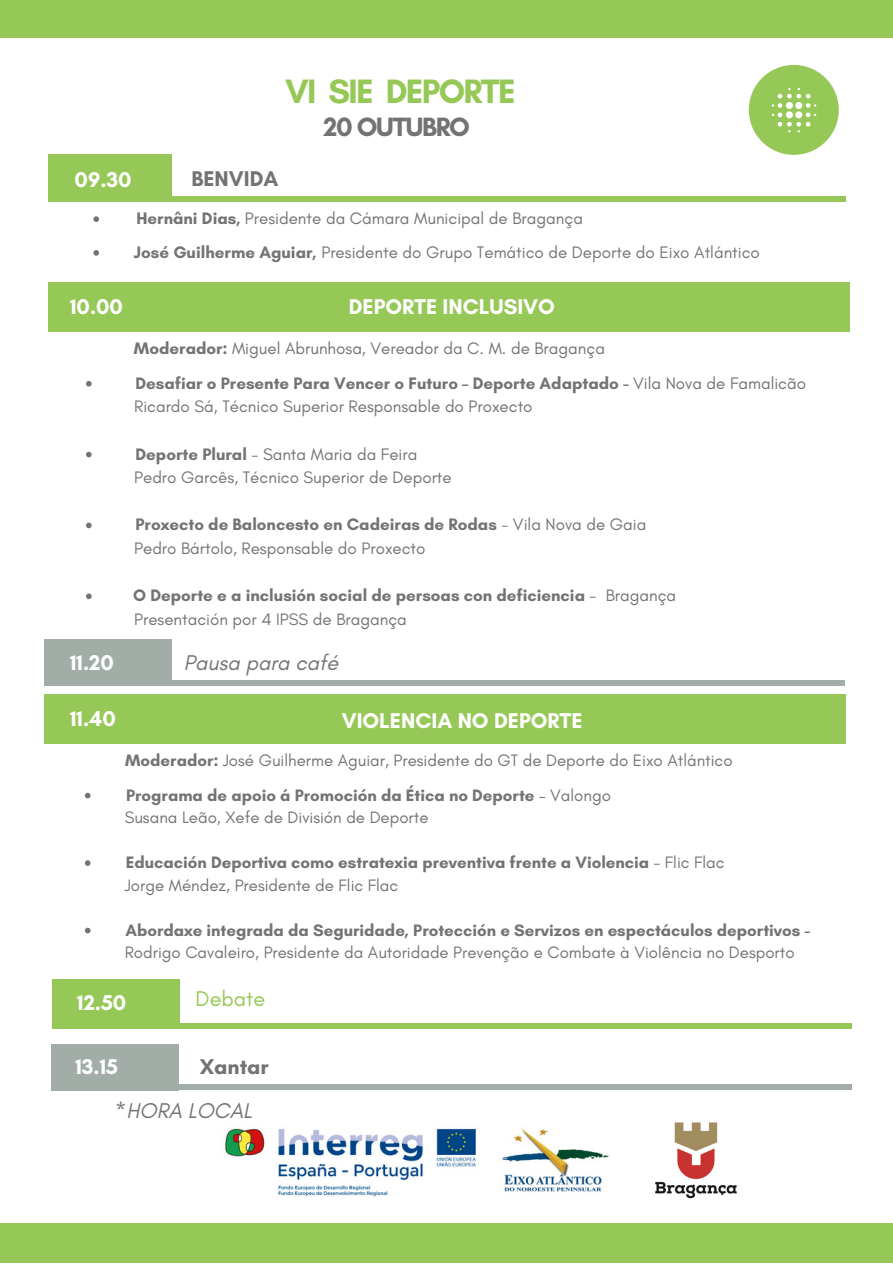
<style>
.page{position:relative;width:893px;height:1264px;background:#fff}
.page>*{position:absolute;margin:0;border:0;box-sizing:border-box;transform-origin:0 0}
.t1{font:700 34.5px "Glacial Indifference";letter-spacing:-.05em;color:#96c857}
.t2{font:700 27px "Glacial Indifference";letter-spacing:-.05em;color:#737373}
.t3{font:700 21.75px "Glacial Indifference";color:#fff}
.t4{font:italic 21.75px "Glacial Indifference";color:#737373}
.t5{font:700 21.75px "Glacial Indifference";color:#737373}
.t6{font:21.75px "Glacial Indifference";color:#96c857}
.t7{font:16.95px/33.8px "Glacial Indifference";color:#737373}
.t8{font:700 16.95px "Glacial Indifference";color:#737373}
.t9{font:16.8px "Glacial Indifference";color:#737373}
.t10{font:700 16.8px "Glacial Indifference";color:#737373}
.s1{font-weight:700}
.s2{font-weight:400}
</style>
<div class="page">
<div style="left:49px;top:196px;width:797px;height:6px;background:#96c857"></div>
<div style="left:49px;top:154px;width:123px;height:47px;background:#96c857"></div>
<div style="left:748px;top:65px;width:90px;height:90px;background:#96c857;border-radius:50%"></div>
<svg style="left:771px;top:88px;width:45px;height:44px"></svg>
<div style="left:0;top:1223px;width:892px;height:39px;background:#96c857"></div>
<div style="left:0;top:0;width:892px;height:38px;background:#96c857"></div>
<div style="left:52px;top:1023px;width:799px;height:6px;background:#96c857"></div>
<div style="left:53px;top:979px;width:127px;height:50px;background:#96c857"></div>
<div style="left:46px;top:680px;width:798px;height:5px;background:#a3ada7"></div>
<div style="left:45px;top:639px;width:127px;height:47px;background:#a3ada7"></div>
<img style="left:225px;top:1127px;width:384px;height:70px">
<div style="left:52px;top:1044px;width:127px;height:46px;background:#a3ada7"></div>
<div style="left:52px;top:1084px;width:799px;height:6px;background:#a3ada7"></div>
<img style="left:655px;top:1122px;width:82px;height:77px">
<svg style="left:86px;top:381px;width:6px;height:5px"></svg>
<svg style="left:86px;top:452px;width:6px;height:5px"></svg>
<svg style="left:86px;top:522px;width:6px;height:6px"></svg>
<svg style="left:86px;top:593px;width:6px;height:6px"></svg>
<svg style="left:93px;top:216px;width:6px;height:6px"></svg>
<svg style="left:93px;top:250px;width:6px;height:6px"></svg>
<div style="left:48px;top:282px;width:802px;height:49px;background:#96c857"></div>
<div style="left:44px;top:694px;width:801px;height:50px;background:#96c857"></div>
<svg style="left:85px;top:792px;width:5px;height:6px"></svg>
<svg style="left:85px;top:860px;width:5px;height:5px"></svg>
<svg style="left:85px;top:927px;width:5px;height:6px"></svg>
<h1 class="t1" style="left:285px;top:70px;width:232px">VI SIE DEPORTE</h1>
<h2 class="t2" style="left:323px;top:110px;width:148px">20 OUTUBRO</h2>
<p class="t3" style="left:75px;top:166px;width:59px">09.30</p>
<p class="t5" style="left:191px;top:165px;width:88px">BENVIDA</p>
<p class="t7" style="left:134px;top:201px;width:627px"><span class="s1">Hernâni Dias,</span> Presidente da Cámara Municipal de Bragança<br><span class="s1">José Guilherme Aguiar,</span> Presidente do Grupo Temático de Deporte do Eixo Atlántico</p>
<p class="t3" style="left:70px;top:293px;width:54px">10.00</p>
<p class="t3" style="left:349px;top:293px;width:208px">DEPORTE INCLUSIVO</p>
<p class="t7" style="left:134px;top:331px;width:472px"><span class="s1">Moderador:</span> Miguel Abrunhosa, Vereador da C. M. de Bragança</p>
<p class="t8" style="left:135px;top:373px;width:672px">Desafiar o Presente Para Vencer o Futuro – Deporte Adaptado - <span class="s2">Vila Nova de Famalicão</span></p>
<p class="t7" style="left:134px;top:389px;width:400px">Ricardo Sá, Técnico Superior Responsable do Proxecto</p>
<p class="t7" style="left:135px;top:437px;width:283px"><span class="s1">Deporte Plural</span> - Santa Maria da Feira</p>
<p class="t7" style="left:134px;top:460px;width:319px">Pedro Garcês, Técnico Superior de Deporte</p>
<p class="t8" style="left:135px;top:514px;width:512px">Proxecto de Baloncesto en Cadeiras de Rodas <span class="s2">- Vila Nova de Gaia</span></p>
<p class="t7" style="left:134px;top:531px;width:293px">Pedro Bártolo, Responsable do Proxecto</p>
<p class="t3" style="left:70px;top:649px;width:45px">11.20</p>
<p class="t8" style="left:133px;top:585px;width:544px">O Deporte e a inclusión social de persoas con deficiencia <span class="s2">- Bragança</span></p>
<p class="t7" style="left:134px;top:602px;width:274px">Presentación por 4 IPSS de Bragança</p>
<p class="t4" style="left:184px;top:649px;width:156px">Pausa para café</p>
<p class="t3" style="left:70px;top:705px;width:47px">11.40</p>
<p class="t3" style="left:342px;top:707px;width:242px">VIOLENCIA NO DEPORTE</p>
<p class="t9" style="left:125px;top:749px;width:609px"><span class="s1">Moderador:</span> José Guilherme Aguiar, Presidente do GT de Deporte do Eixo Atlántico</p>
<p class="t10" style="left:126px;top:784px;width:486px">Programa de apoio á Promoción da Ética no Deporte <span class="s2">– Valongo</span></p>
<p class="t9" style="left:125px;top:807px;width:305px">Susana Leão, Xefe de División de Deporte</p>
<p class="t10" style="left:126px;top:852px;width:600px">Educación Deportiva como estratexia preventiva frente a Violencia <span class="s2">- Flic Flac</span></p>
<p class="t9" style="left:125px;top:874px;width:275px">Jorge Méndez, Presidente de Flic Flac</p>
<p class="t10" style="left:125px;top:919px;width:686px">Abordaxe integrada da Seguridade, Protección e Servizos en espectáculos deportivos -</p>
<p class="t9" style="left:125px;top:942px;width:671px">Rodrigo Cavaleiro, Presidente da Autoridade Prevenção e Combate à Violência no Desporto</p>
<p class="t3" style="left:77px;top:989px;width:51px">12.50</p>
<p class="t6" style="left:195px;top:985px;width:71px">Debate</p>
<p class="t3" style="left:75px;top:1053px;width:44px">13.15</p>
<p class="t5" style="left:200px;top:1053px;width:71px">Xantar</p>
<p class="t4" style="left:115px;top:1097px;width:138px">*HORA LOCAL</p>
</div>
